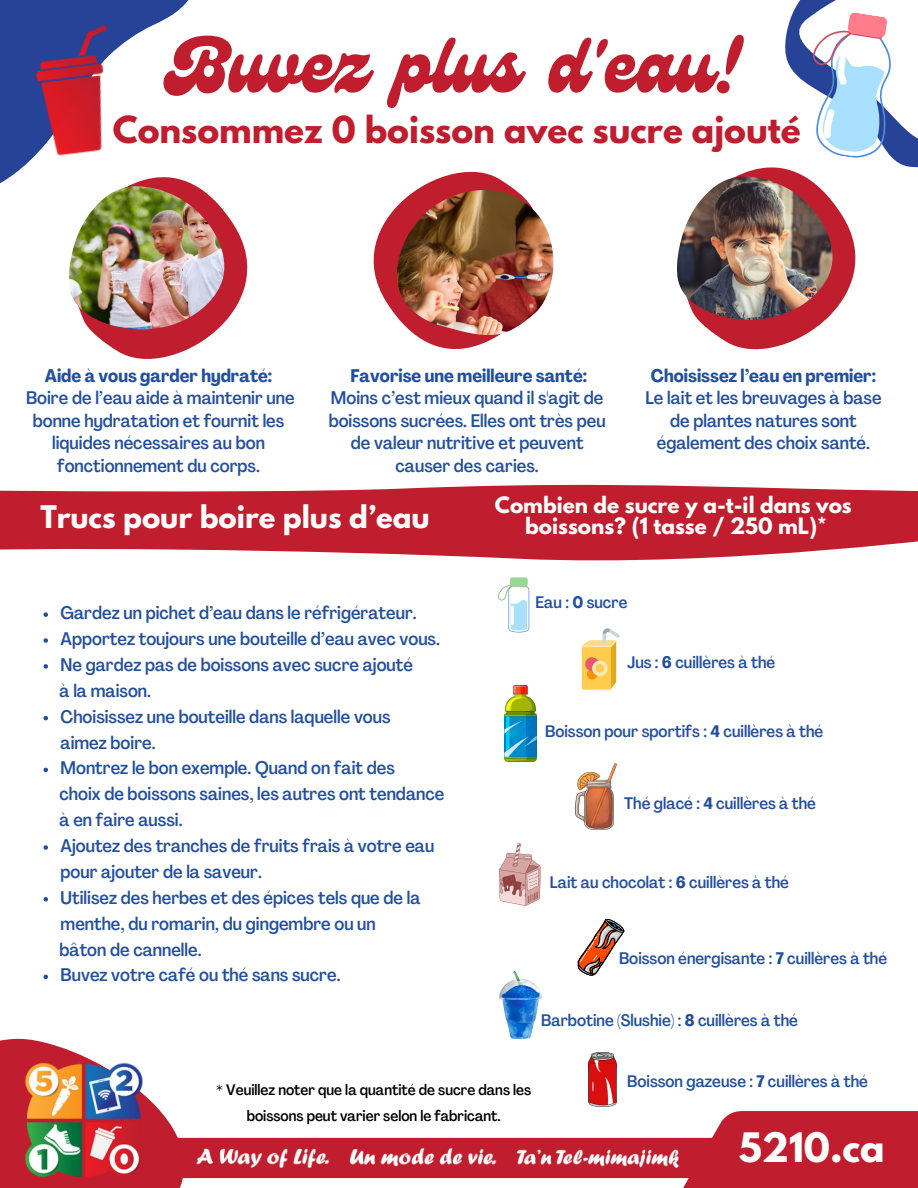
<style>
.page{position:relative;width:918px;height:1188px;background:#fff}
.page>*{position:absolute;margin:0;border:0;box-sizing:border-box;transform-origin:0 0}
.t1{font:76.65px "Genty";color:#c01e2e}
.t2{font:700 36px "League Spartan";color:#fffefd}
.t3{font:700 33px "League Spartan";color:#c01e2e}
.t4{font:700 27.6px "League Spartan";color:#fffefd}
.t5{font:700 20.1px "League Spartan";color:#fffefd}
.t6{font:500 condensed 18px/22.5px "Agrandir";color:#234f9f}
.t7{font:700 condensed 18px "Agrandir";color:#234f9f}
.t8{font:500 condensed 16.5px "Agrandir";color:#234f9f}
.t9{font:500 condensed 15px/25.8px "Agrandir";color:#000;text-align:center}
.s1{font-weight:700}
</style>
<div class="page">
<svg style="left:90px;top:230px;width:158px;height:129px"></svg>
<img style="left:68px;top:232px;width:158px;height:98px">
<svg style="left:0;top:0;width:237px;height:232px"></svg>
<svg style="left:683px;top:1111px;width:235px;height:77px;background:#c42d3b"></svg>
<svg style="left:0;top:974px;width:183px;height:214px"></svg>
<img style="left:9px;top:1044px;width:150px;height:144px">
<img style="left:130px;top:1137px;width:617px;height:43px">
<img style="left:0;top:5px;width:150px;height:174px">
<svg style="left:0;top:484px;width:918px;height:77px;fill:#c01e2e"></svg>
<div style="left:510px;top:577px;width:18px;height:9px;background:#97d894;border-radius:2px"></div>
<svg style="left:498px;top:585px;width:31px;height:48px"></svg>
<img style="left:576px;top:763px;width:40px;height:67px">
<svg style="left:499px;top:843px;width:42px;height:63px"></svg>
<svg style="left:577px;top:919px;width:48px;height:57px"></svg>
<img style="left:500px;top:972px;width:41px;height:66px">
<img style="left:588px;top:1053px;width:29px;height:54px">
<img style="left:505px;top:686px;width:31px;height:75px">
<svg style="left:44px;top:612px;width:4px;height:5px"></svg>
<svg style="left:44px;top:638px;width:4px;height:5px"></svg>
<svg style="left:44px;top:664px;width:4px;height:5px"></svg>
<svg style="left:44px;top:716px;width:4px;height:4px"></svg>
<svg style="left:44px;top:768px;width:4px;height:4px"></svg>
<svg style="left:44px;top:845px;width:4px;height:5px"></svg>
<svg style="left:44px;top:897px;width:4px;height:5px"></svg>
<svg style="left:44px;top:975px;width:4px;height:4px"></svg>
<svg style="left:373px;top:171px;width:142px;height:178px"></svg>
<img style="left:395px;top:190px;width:159px;height:145px">
<svg style="left:582px;top:628px;width:38px;height:62px"></svg>
<svg style="left:698px;top:0;width:220px;height:350px"></svg>
<img style="left:676px;top:176px;width:158px;height:144px">
<p class="t1" style="left:167px;top:21px;width:571px">Buvez plus d'eau!</p>
<p class="t3" style="left:113px;top:114px;width:689px">Consommez 0 boisson avec sucre ajouté</p>
<p class="t7" style="left:45px;top:368px;width:229px">Aide à vous garder hydraté:</p>
<p class="t6" style="left:26px;top:388px;width:270px;text-align:center">Boire de l’eau aide à maintenir une bonne hydratation et fournit les liquides nécessaires au bon fonctionnement du corps.</p>
<p class="t4" style="left:40px;top:503px;width:391px">Trucs pour boire plus d’eau</p>
<p class="t5" style="left:495px;top:495px;width:358px">Combien de sucre y a-t-il dans vos</p>
<p class="t7" style="left:351px;top:368px;width:238px">Favorise une meilleure santé:</p>
<p class="t6" style="left:329px;top:388px;width:278px;text-align:center">Moins c’est mieux quand il s'agit de boissons sucrées. Elles ont très peu de valeur nutritive et peuvent causer des caries.</p>
<p class="t7" style="left:651px;top:368px;width:227px">Choisissez l’eau en premier:</p>
<p class="t6" style="left:645px;top:388px;width:238px;text-align:center">Le lait et les breuvages à base de plantes natures sont également des choix santé.</p>
<p class="t5" style="left:525px;top:516px;width:303px">boissons? (1 tasse / 250 mL)*</p>
<p class="t6" style="left:61px;top:603px;width:358px">Gardez un pichet d’eau dans le réfrigérateur.</p>
<p class="t6" style="left:61px;top:629px;width:381px">Apportez toujours une bouteille d’eau avec vous.</p>
<p class="t6" style="left:61px;top:655px;width:354px">Ne gardez pas de boissons avec sucre ajouté</p>
<p class="t6" style="left:61px;top:705px;width:331px;line-height:25.8px">Choisissez une bouteille dans laquelle vous aimez boire.</p>
<p class="t6" style="left:61px;top:759px;width:336px">Montrez le bon exemple. Quand on fait des</p>
<p class="t6" style="left:60px;top:681px;width:93px">à la maison.</p>
<p class="t6" style="left:60px;top:785px;width:386px">choix de boissons saines, les autres ont tendance</p>
<p class="t6" style="left:60px;top:810px;width:125px">à en faire aussi.</p>
<p class="t6" style="left:61px;top:835px;width:375px;line-height:25.8px">Ajoutez des tranches de fruits frais à votre eau pour ajouter de la saveur.</p>
<p class="t6" style="left:61px;top:886px;width:362px;line-height:25.8px">Utilisez des herbes et des épices tels que de la menthe, du romarin, du gingembre ou un</p>
<p class="t6" style="left:61px;top:966px;width:282px">Buvez votre café ou thé sans sucre.</p>
<p class="t6" style="left:60px;top:940px;width:144px">bâton de cannelle.</p>
<p class="t8" style="left:536px;top:596px;width:93px">Eau : <span class="s1">0</span> sucre</p>
<p class="t8" style="left:627px;top:656px;width:150px">Jus : <span class="s1">6</span> cuillères à thé</p>
<p class="t8" style="left:545px;top:724px;width:280px">Boisson pour sportifs : <span class="s1">4</span> cuillères à thé</p>
<p class="t8" style="left:624px;top:797px;width:193px">Thé glacé : <span class="s1">4</span> cuillères à thé</p>
<p class="t8" style="left:550px;top:875px;width:241px">Lait au chocolat : <span class="s1">6</span> cuillères à thé</p>
<p class="t8" style="left:619px;top:951px;width:270px">Boisson énergisante : <span class="s1">7</span> cuillères à thé</p>
<p class="t8" style="left:541px;top:1014px;width:258px">Barbotine (Slushie) : <span class="s1">8</span> cuillères à thé</p>
<p class="t9" style="left:216px;top:1078px;width:316px">* Veuillez noter que la quantité de sucre dans les boissons peut varier selon le fabricant.</p>
<p class="t8" style="left:627px;top:1075px;width:242px">Boisson gazeuse : <span class="s1">7</span> cuillères à thé</p>
<p class="t2" style="left:739px;top:1130px;width:147px">5210.ca</p>
</div>
